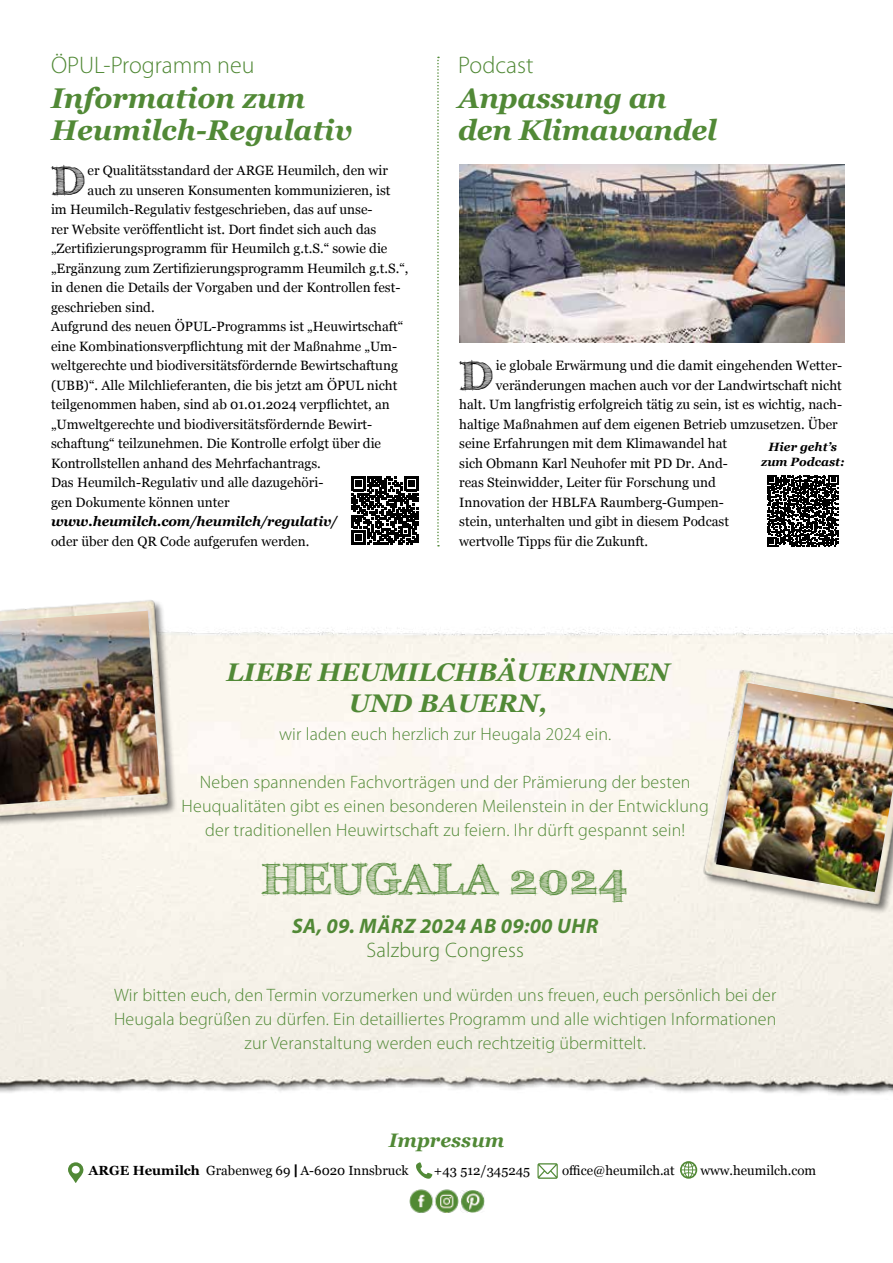
<style>
.page{position:relative;width:893px;height:1263px;background:#fff}
.page>*{position:absolute;margin:0;border:0;box-sizing:border-box;transform-origin:0 0}
.t1{font:700 43.5px "FFF Tusj";letter-spacing:.03em;color:#518936}
.t2{font:700 40.35px "FFF Tusj";color:#000}
.t3{font:italic 700 28.5px/31.5px "Georgia";color:#518936}
.t4{font:italic 700 25.5px/31.5px "Georgia";color:#518936;text-align:center}
.t5{font:300 24px "Myriad Pro";color:#518936}
.t6{font:italic 700 21px "Myriad Pro";letter-spacing:.025em;color:#518936}
.t7{font:300 21px "Myriad Pro";letter-spacing:.01em;color:#518936}
.t8{font:italic 700 19.5px "Georgia";color:#518936}
.t9{font:300 18px/24px "Myriad Pro";letter-spacing:.01em;color:#518936;text-align:center}
.t10{font:13.5px "Georgia";color:#000}
.t11{font:italic 700 13.5px "Georgia";letter-spacing:-.01em;color:#000}
.t12{font:13.2px "Georgia";color:#000}
.t13{font:italic 700 12px/15px "Georgia";color:#000;text-align:center}
.s1{font-weight:700}
.s2{font-family:"Museo Sans Cond 900";font-style:italic}
</style>
<div class="page">
<img style="left:0;top:627px;width:893px;height:468px">
<img style="left:409px;top:1189px;width:50px;height:24px">
<img style="left:461px;top:1190px;width:23px;height:22px">
<svg style="left:416px;top:1162px;width:17px;height:17px"></svg>
<svg style="left:68px;top:1162px;width:16px;height:21px"></svg>
<svg style="left:537px;top:1163px;width:21px;height:16px"></svg>
<svg style="left:680px;top:1161px;width:17px;height:18px"></svg>
<svg style="left:437px;top:57px;width:2px;height:489px"></svg>
<svg style="left:351px;top:477px;width:68px;height:67px"></svg>
<img style="left:0;top:600px;width:181px;height:234px">
<img style="left:0;top:611px;width:161px;height:193px">
<img style="left:696px;top:666px;width:197px;height:258px">
<img style="left:716px;top:683px;width:177px;height:209px">
<svg style="left:767px;top:475px;width:71px;height:71px"></svg>
<img style="left:460px;top:164px;width:385px;height:178px">
<h3 class="t5" style="left:51px;top:52px;width:205px">ÖPUL-Programm neu</h3>
<h3 class="t3" style="left:51px;top:81px;width:303px">Information zum<br>Heumilch-Regulativ</h3>
<h2 class="t2" style="left:52px;top:157px;width:33px">D</h2>
<p class="t10" style="left:88px;top:161px;width:302px">er Qualitätsstandard der ARGE Heumilch, den wir</p>
<p class="t10" style="left:88px;top:180px;width:305px">auch zu unseren Konsumenten kommunizieren, ist</p>
<p class="t10" style="left:51px;top:200px;width:323px">im Heumilch-Regulativ festgeschrieben, das auf unse-</p>
<p class="t10" style="left:51px;top:219px;width:327px">rer Website veröffentlicht ist. Dort findet sich auch das</p>
<p class="t10" style="left:51px;top:239px;width:338px">„Zertifizierungsprogramm für Heumilch g.t.S.“ sowie die</p>
<p class="t10" style="left:51px;top:258px;width:359px">„Ergänzung zum Zertifizierungsprogramm Heumilch g.t.S.“,</p>
<p class="t10" style="left:51px;top:278px;width:351px">in denen die Details der Vorgaben und der Kontrollen fest-</p>
<p class="t10" style="left:51px;top:297px;width:105px">geschrieben sind.</p>
<p class="t10" style="left:51px;top:317px;width:354px">Aufgrund des neuen ÖPUL-Programms ist „Heuwirtschaft“</p>
<p class="t10" style="left:51px;top:336px;width:348px">eine Kombinationsverpflichtung mit der Maßnahme „Um-</p>
<p class="t10" style="left:51px;top:356px;width:348px">weltgerechte und biodiversitätsfördernde Bewirtschaftung</p>
<p class="t10" style="left:51px;top:375px;width:348px">(UBB)“. Alle Milchlieferanten, die bis jetzt am ÖPUL nicht</p>
<p class="t10" style="left:51px;top:395px;width:340px">teilgenommen haben, sind ab 01.01.2024 verpflichtet, an</p>
<p class="t10" style="left:51px;top:414px;width:323px">„Umweltgerechte und biodiversitätsfördernde Bewirt-</p>
<p class="t10" style="left:51px;top:434px;width:332px">schaftung“ teilzunehmen. Die Kontrolle erfolgt über die</p>
<p class="t10" style="left:51px;top:453px;width:271px">Kontrollstellen anhand des Mehrfachantrags.</p>
<p class="t10" style="left:51px;top:473px;width:274px">Das Heumilch-Regulativ und alle dazugehöri-</p>
<p class="t10" style="left:51px;top:492px;width:180px">gen Dokumente können unter</p>
<p class="t11" style="left:51px;top:511px;width:288px">www.heumilch.com/heumilch/regulativ/</p>
<p class="t10" style="left:51px;top:531px;width:260px">oder über den QR Code aufgerufen werden.</p>
<h3 class="t5" style="left:458px;top:52px;width:77px">Podcast</h3>
<h3 class="t3" style="left:458px;top:81px;width:260px">Anpassung an den Klimawandel</h3>
<h2 class="t2" style="left:460px;top:352px;width:33px">D</h2>
<p class="t10" style="left:496px;top:356px;width:348px">ie globale Erwärmung und die damit eingehenden Wetter-</p>
<p class="t10" style="left:496px;top:375px;width:348px">veränderungen machen auch vor der Landwirtschaft nicht</p>
<p class="t10" style="left:459px;top:395px;width:384px">halt. Um langfristig erfolgreich tätig zu sein, ist es wichtig, nach-</p>
<p class="t10" style="left:459px;top:414px;width:380px">haltige Maßnahmen auf dem eigenen Betrieb umzusetzen. Über</p>
<p class="t10" style="left:459px;top:434px;width:269px">seine Erfahrungen mit dem Klimawandel hat</p>
<p class="t10" style="left:459px;top:453px;width:270px">sich Obmann Karl Neuhofer mit PD Dr. And-</p>
<p class="t10" style="left:459px;top:473px;width:258px">reas Steinwidder, Leiter für Forschung und</p>
<p class="t10" style="left:459px;top:492px;width:266px">Innovation der HBLFA Raumberg-Gumpen-</p>
<p class="t10" style="left:459px;top:512px;width:271px">stein, unterhalten und gibt in diesem Podcast</p>
<p class="t10" style="left:459px;top:531px;width:190px">wertvolle Tipps für die Zukunft.</p>
<p class="t13" style="left:761px;top:439px;width:85px">Hier geht’s zum Podcast:</p>
<h3 class="t4" style="left:226px;top:655px;width:445px">LIEBE HEUMILCHBÄUERINNEN<br>UND BAUERN,</h3>
<h3 class="t9" style="left:279px;top:722px;width:334px">wir laden euch herzlich zur Heugala 2024 ein.</h3>
<h3 class="t9" style="left:182px;top:770px;width:529px">Neben spannenden Fachvorträgen und der Prämierung der besten<br>Heuqualitäten gibt es einen besonderen Meilenstein in der Entwicklung der traditionellen Heuwirtschaft zu feiern. Ihr dürft gespannt sein!</h3>
<h1 class="t1" style="left:263px;top:853px;width:365px">HEUGALA 2024</h1>
<h3 class="t6" style="left:292px;top:912px;width:308px">SA, 09. MÄRZ 2024 AB 09:00 UHR</h3>
<h3 class="t7" style="left:366px;top:938px;width:159px">Salzburg Congress</h3>
<h3 class="t9" style="left:114px;top:983px;width:664px">Wir bitten euch, den Termin vorzumerken und würden uns freuen, euch persönlich bei der<br>Heugala begrüßen zu dürfen. Ein detailliertes Programm und alle wichtigen Informationen zur Veranstaltung werden euch rechtzeitig übermittelt.</h3>
<h3 class="t8" style="left:389px;top:1126px;width:117px">Impressum</h3>
<p class="t12" style="left:89px;top:1161px;width:321px"><span class="s1">ARGE Heumilch</span> Grabenweg 69 <span class="s2">|</span> A-6020 Innsbruck</p>
<p class="t12" style="left:434px;top:1161px;width:98px">+43 512/345245</p>
<p class="t12" style="left:562px;top:1161px;width:114px">office@heumilch.at</p>
<p class="t12" style="left:700px;top:1161px;width:117px">www.heumilch.com</p>
</div>
